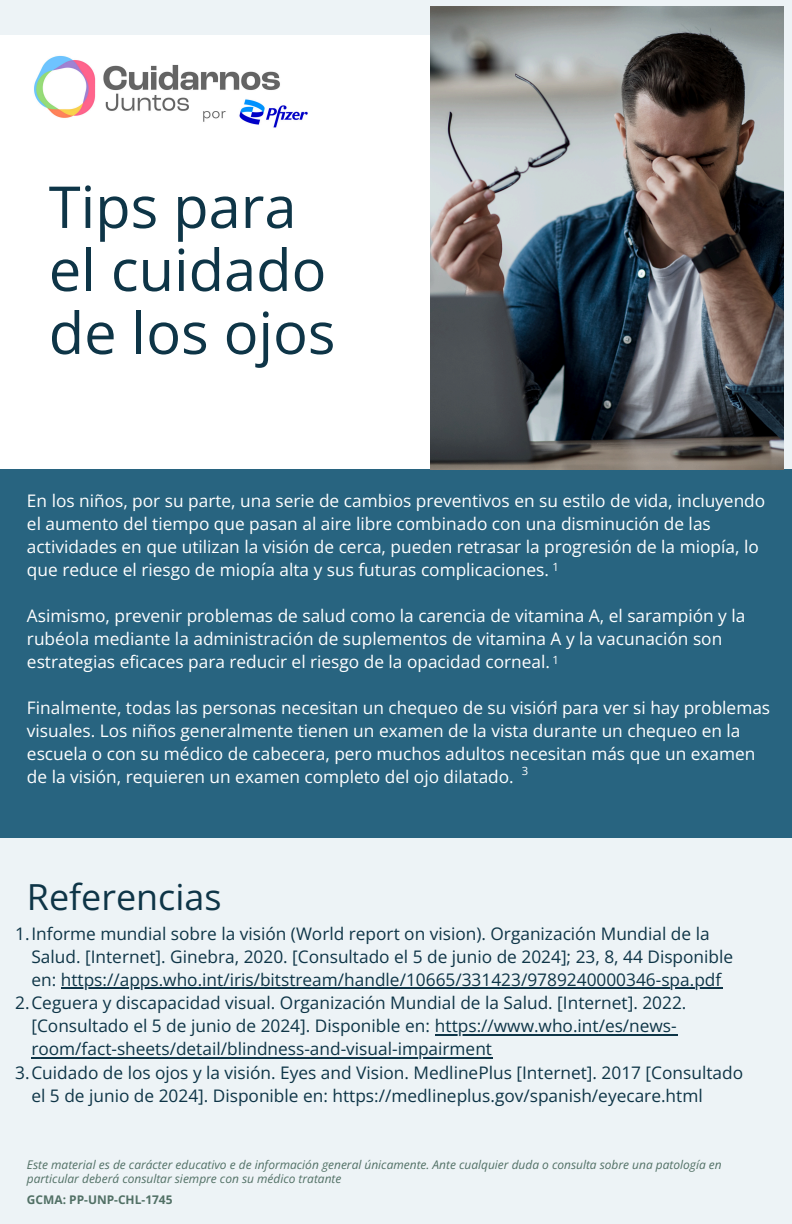
<style>
.page{position:relative;width:792px;height:1224px;background:#edf3f6}
.page>*{position:absolute;margin:0;border:0;box-sizing:border-box;transform-origin:0 0}
.t1{font:57.8px/63px "Open Sans";color:#0e3547}
.t2{font:36px "Open Sans";color:#0e3547}
.t3{font:17.4px/23px "Open Sans";color:#fff}
.t4{font:17.4px/23px "Open Sans";color:#0e3547}
.t5{font:italic 12px/14px "Open Sans";color:#517065}
.t6{font:700 12px "Open Sans";color:#517065}
.t7{font:11.4px "Open Sans";color:#fff}
</style>
<div class="page">
<div style="left:0;top:35px;width:440px;height:454px;background:#fff"></div>
<div style="left:0;top:470px;width:792px;height:368px;background:#286480"></div>
<img style="left:431px;top:6px;width:352px;height:464px">
<img style="left:34px;top:55px;width:274px;height:73px">
<hr style="left:61px;top:988px;width:661px;height:1px;background:#0e3547">
<hr style="left:435px;top:1034px;width:242px;height:1px;background:#0e3547">
<hr style="left:31px;top:1057px;width:462px;height:1px;background:#0e3547">
<h1 class="t1" style="left:49px;top:174px;width:288px">Tips para el cuidado de los ojos</h1>
<h3 class="t3" style="left:27px;top:488px;width:740px">En los niños, por su parte, una serie de cambios preventivos en su estilo de vida, incluyendo el aumento del tiempo que pasan al aire libre combinado con una disminución de las actividades en que utilizan la visión de cerca, pueden retrasar la progresión de la miopía, lo que reduce el riesgo de miopía alta y sus futuras complicaciones.</h3>
<h3 class="t3" style="left:27px;top:604px;width:720px">Asimismo, prevenir problemas de salud como la carencia de vitamina A, el sarampión y la rubéola mediante la administración de suplementos de vitamina A y la vacunación son estrategias eficaces para reducir el riesgo de la opacidad corneal.</h3>
<h3 class="t3" style="left:27px;top:696px;width:745px">Finalmente, todas las personas necesitan un chequeo de su visión para ver si hay problemas visuales. Los niños generalmente tienen un examen de la vista durante un chequeo en la escuela o con su médico de cabecera, pero muchos adultos necesitan más que un examen de la visión, requieren un examen completo del ojo dilatado.</h3>
<p class="t7" style="left:552px;top:559px;width:8px">1</p>
<p class="t7" style="left:552px;top:652px;width:8px">1</p>
<p class="t7" style="left:552px;top:697px;width:8px">1</p>
<p class="t7" style="left:522px;top:763px;width:8px">3</p>
<p class="t2" style="left:27px;top:871px;width:196px">Referencias</p>
<p class="t4" style="left:31px;top:922px;width:703px;text-indent:-16px">1.Informe mundial sobre la visión (World report on vision). Organización Mundial de la<br>Salud. [Internet]. Ginebra, 2020. [Consultado el 5 de junio de 2024]; 23, 8, 44 Disponible en: https://apps.who.int/iris/bitstream/handle/10665/331423/9789240000346-spa.pdf</p>
<p class="t4" style="left:15px;top:991px;width:673px">2.Ceguera y discapacidad visual. Organización Mundial de la Salud. [Internet]. 2022.</p>
<p class="t4" style="left:31px;top:1014px;width:647px">[Consultado el 5 de junio de 2024]. Disponible en: https://www.who.int/es/news-</p>
<p class="t4" style="left:15px;top:1037px;width:729px;text-indent:16px">room/fact-sheets/detail/blindness-and-visual-impairment<br>3.Cuidado de los ojos y la visión. Eyes and Vision. MedlinePlus [Internet]. 2017 [Consultado</p>
<p class="t4" style="left:31px;top:1083px;width:673px">el 5 de junio de 2024]. Disponible en: https://medlineplus.gov/spanish/eyecare.html</p>
<p class="t5" style="left:27px;top:1157px;width:696px">Este material es de carácter educativo e de información general únicamente. Ante cualquier duda o consulta sobre una patología en particular deberá consultar siempre con su médico tratante</p>
<p class="t6" style="left:27px;top:1191px;width:147px">GCMA: PP-UNP-CHL-1745</p>
</div>
